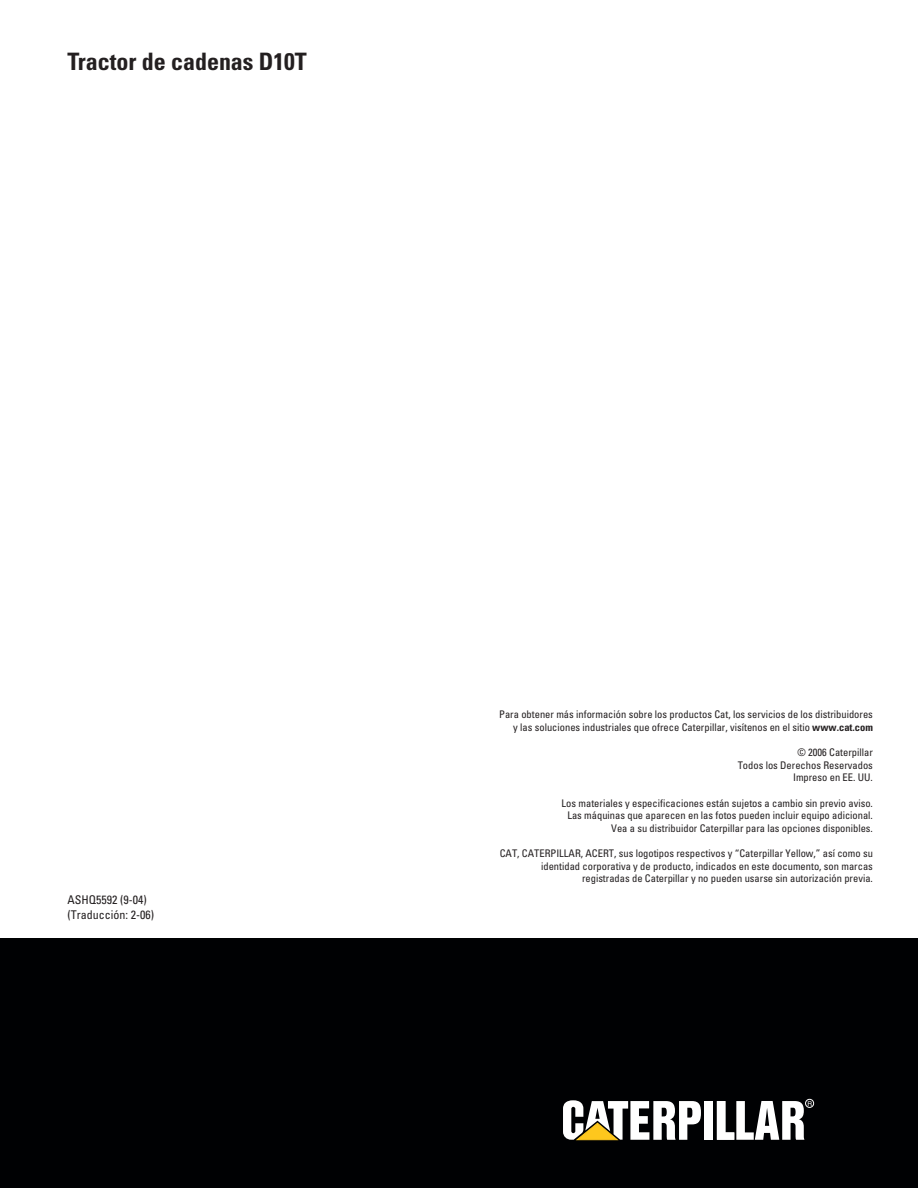
<style>
.page{position:relative;width:918px;height:1188px;background:#fff}
.page>*{position:absolute;margin:0;border:0;box-sizing:border-box;transform-origin:0 0}
.t1{font:700 condensed 24px "Univers";color:#231f20}
.t2{font:condensed 12px/15px "Univers";color:#231f20}
.t3{font:condensed 10.5px/12.6px "Univers";color:#231f20;text-align:right}
.t4{font:6.6px "Helvetica";color:#fff}
.s1{font-weight:700}
</style>
<div class="page">
<div style="left:0;top:939px;width:918px;height:249px;background:#000103"></div>
<div style="left:704px;top:1101px;width:8px;height:39px;background:#fff"></div>
<svg style="left:717px;top:1101px;width:88px;height:39px"></svg>
<svg style="left:563px;top:1100px;width:138px;height:40px"></svg>
<div style="left:805px;top:1099px;width:9px;height:9px;border:1px solid #fff;border-radius:50%"></div>
<h1 class="t1" style="left:67px;top:52px;width:241px">Tractor de cadenas D10T</h1>
<p class="t2" style="left:67px;top:893px;width:88px">ASHQ5592 (9-04) (Traducción: 2-06)</p>
<p class="t3" style="left:499px;top:709px;width:375px">Para obtener más información sobre los productos Cat, los servicios de los distribuidores y las soluciones industriales que ofrece Caterpillar, visítenos en el sitio <span class="s1">www.cat.com</span></p>
<p class="t3" style="left:738px;top:747px;width:137px">© 2006 Caterpillar<br>Todos los Derechos Reservados<br>Impreso en EE. UU.</p>
<p class="t3" style="left:562px;top:798px;width:313px">Los materiales y especificaciones están sujetos a cambio sin previo aviso.<br>Las máquinas que aparecen en las fotos pueden incluir equipo adicional.<br>Vea a su distribuidor Caterpillar para las opciones disponibles.</p>
<p class="t3" style="left:500px;top:848px;width:375px">CAT, CATERPILLAR, ACERT, sus logotipos respectivos y “Caterpillar Yellow,” así como su identidad corporativa y de producto, indicados en este documento, son marcas registradas de Caterpillar y no pueden usarse sin autorización previa.</p>
<p class="t4" style="left:807px;top:1101px;width:6px">R</p>
</div>
